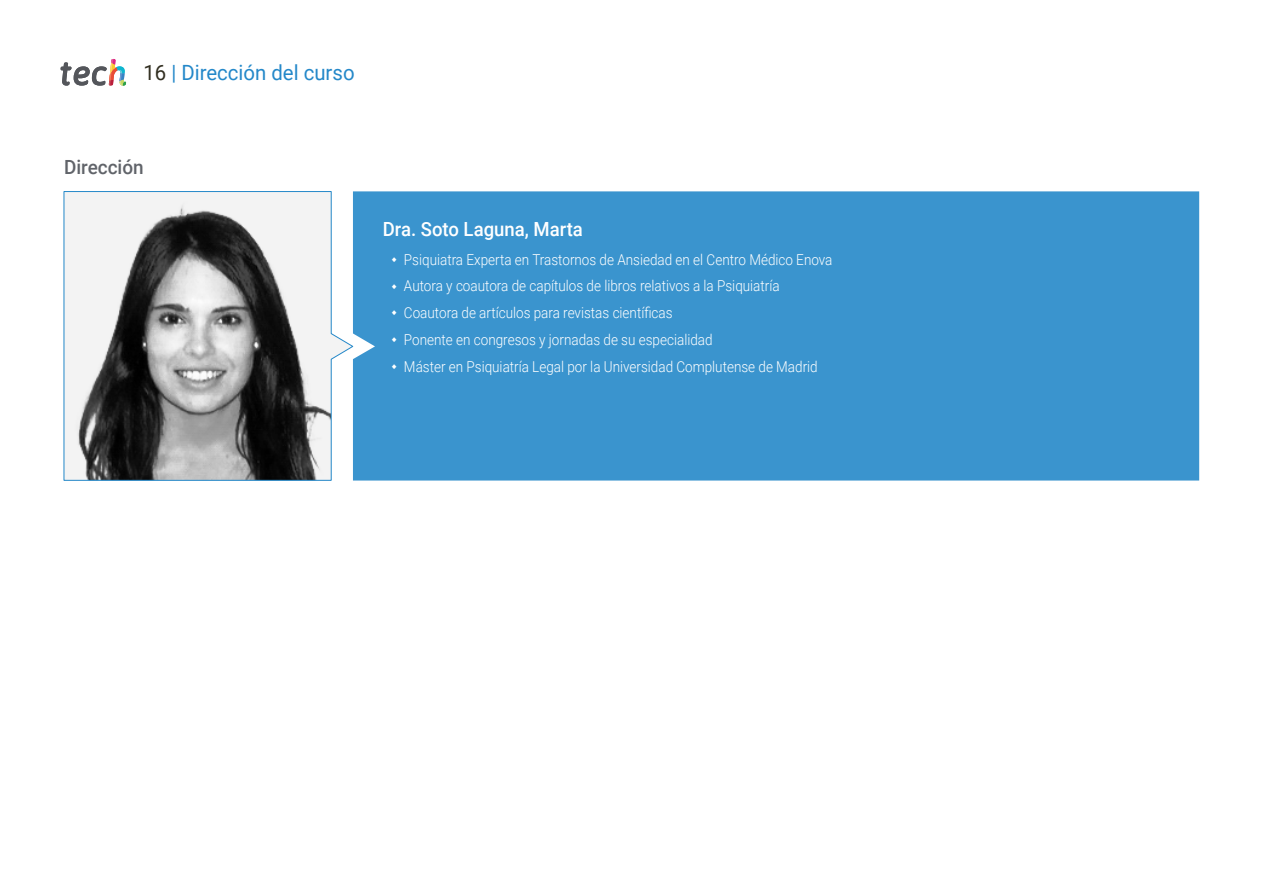
<style>
.page{position:relative;width:1263px;height:893px;background:#fff}
.page>*{position:absolute;margin:0;border:0;box-sizing:border-box;transform-origin:0 0}
.t1{font:21px "Roboto";color:#2488c9}
.t2{font:500 19.5px "Roboto";color:#fff;scale:.95 1}
.t3{font:500 19.5px "Roboto";color:#61646a}
.t4{font:300 15px/26.7px "Roboto";color:#fff;scale:.9 1}
.s1{color:#312e20}
</style>
<div class="page">
<div style="left:353px;top:191px;width:846px;height:290px;background:#3a94ce"></div>
<svg style="left:64px;top:191px;width:289px;height:290px"></svg>
<svg style="left:61px;top:59px;width:65px;height:27px"></svg>
<svg style="left:392px;top:257px;width:5px;height:5px"></svg>
<svg style="left:392px;top:284px;width:5px;height:5px"></svg>
<svg style="left:392px;top:310px;width:5px;height:5px"></svg>
<svg style="left:392px;top:337px;width:5px;height:5px"></svg>
<svg style="left:392px;top:364px;width:5px;height:5px"></svg>
<h1 class="t1" style="left:144px;top:57px;width:213px"><span class="s1">16</span> | Dirección del curso</h1>
<h2 class="t3" style="left:64px;top:154px;width:81px">Dirección</h2>
<h2 class="t2" style="left:383px;top:215px;width:212px">Dra. Soto Laguna, Marta</h2>
<p class="t4" style="left:404px;top:245px;width:478px">Psiquiatra Experta en Trastornos de Ansiedad en el Centro Médico Enova Autora y coautora de capítulos de libros relativos a la Psiquiatría Coautora de artículos para revistas científicas<br>Ponente en congresos y jornadas de su especialidad<br>Máster en Psiquiatría Legal por la Universidad Complutense de Madrid</p>
</div>
